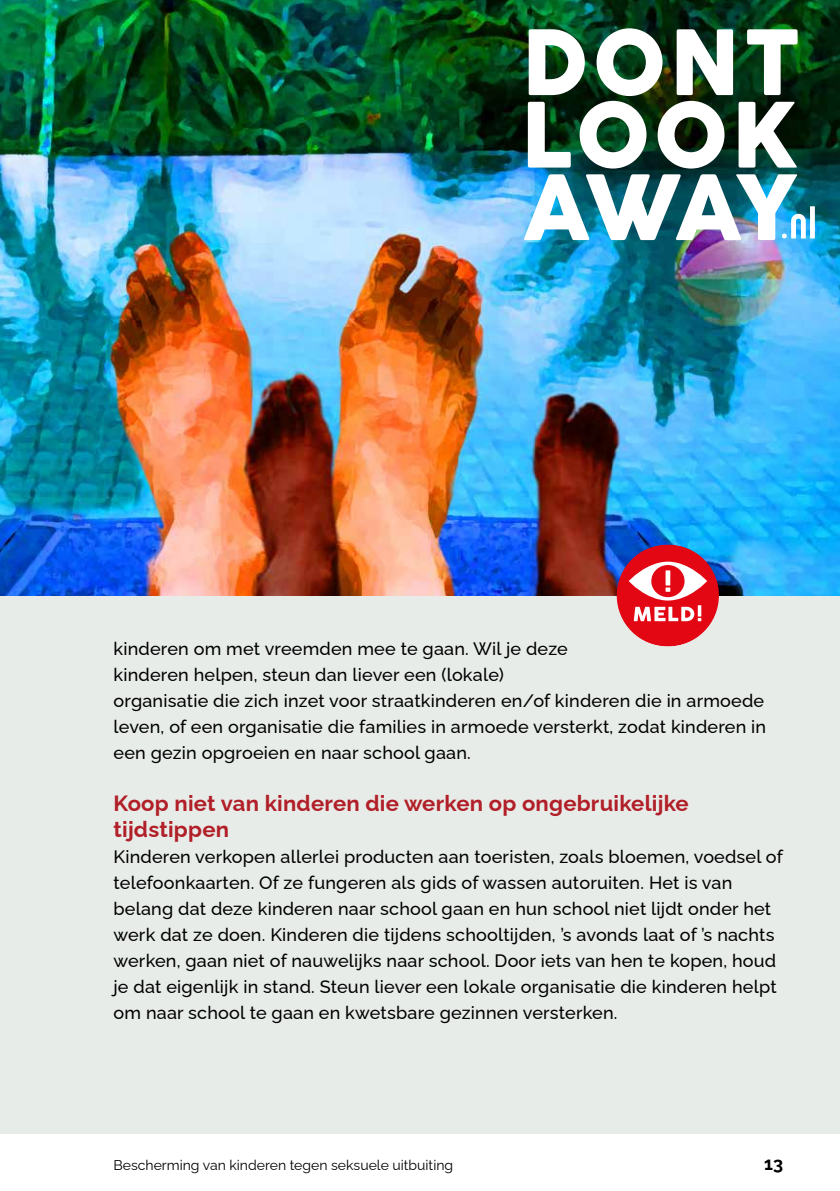
<style>
.page{position:relative;width:840px;height:1191px;background:#fff}
.page>*{position:absolute;margin:0;border:0;box-sizing:border-box;transform-origin:0 0}
.t1{font:700 22px/26px "Raleway";letter-spacing:.01em;color:#b11f28}
.t2{font:500 18px/26px "Raleway";letter-spacing:.01em;color:#000}
.t3{font:700 18px "Raleway";color:#000}
.t4{font:14px "Raleway";color:#000}
</style>
<div class="page">
<div style="left:0;top:0;width:839px;height:1133px;background:#e8ece9"></div>
<img style="left:0;top:0;width:839px;height:595px">
<svg style="left:616px;top:544px;width:102px;height:102px;background:#d05569"></svg>
<img style="left:523px;top:28px;width:291px;height:212px">
<p class="t2" style="left:113px;top:633px;width:653px">kinderen om met vreemden mee te gaan. Wil je deze<br>kinderen helpen, steun dan liever een (lokale)<br>organisatie die zich inzet voor straatkinderen en/of kinderen die in armoede leven, of een organisatie die families in armoede versterkt, zodat kinderen in een gezin opgroeien en naar school gaan.</p>
<p class="t1" style="left:113px;top:787px;width:576px">Koop niet van kinderen die werken op ongebruikelijke tijdstippen</p>
<p class="t2" style="left:113px;top:841px;width:670px">Kinderen verkopen allerlei producten aan toeristen, zoals bloemen, voedsel of telefoonkaarten. Of ze fungeren als gids of wassen autoruiten. Het is van belang dat deze kinderen naar school gaan en hun school niet lijdt onder het werk dat ze doen. Kinderen die tijdens schooltijden, ’s avonds laat of ’s nachts werken, gaan niet of nauwelijks naar school. Door iets van hen te kopen, houd je dat eigenlijk in stand. Steun liever een lokale organisatie die kinderen helpt om naar school te gaan en kwetsbare gezinnen versterken.</p>
<p class="t4" style="left:113px;top:1154px;width:341px">Bescherming van kinderen tegen seksuele uitbuiting</p>
<p class="t3" style="left:763px;top:1149px;width:20px">13</p>
</div>
